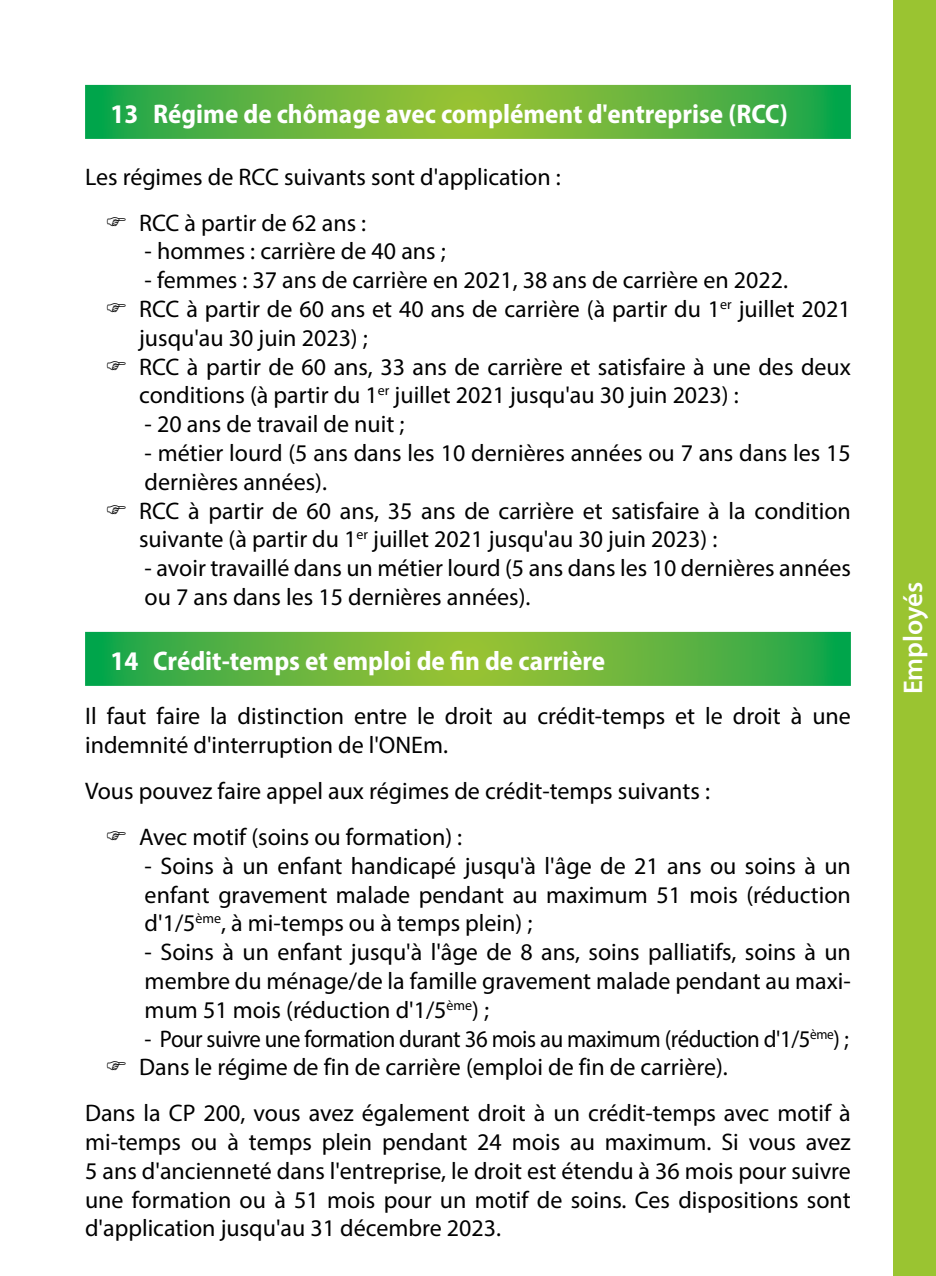
<style>
.page{position:relative;width:936px;height:1276px;background:#fff}
.page>*{position:absolute;margin:0;border:0;box-sizing:border-box;transform-origin:0 0}
.t1{font:700 semi-condensed 27px "Myriad Pro";color:#fff}
.t2{font:600 27px "Myriad Pro";color:#fff}
.t3{font:24px/28.8px "Myriad Pro";color:#000}
.t4{font:24px/28.8px "Myriad Pro";letter-spacing:-.02em;color:#000;scale:.95 1}
.t5{font:italic 300 18px "Myriad Pro";color:#000}
</style>
<div class="page">
<svg style="left:85px;top:85px;width:765px;height:54px;background:#5db340"></svg>
<svg style="left:85px;top:632px;width:765px;height:54px;background:#5db340"></svg>
<div style="left:893px;top:0;width:42px;height:1276px;background:#9ac431"></div>
<p class="t1" style="left:111px;top:97px;width:678px">13 Régime de chômage avec complément d'entreprise (RCC)</p>
<p class="t3" style="left:139px;top:153px;width:423px;line-height:45.9px;text-indent:-54px">Les régimes de RCC suivants sont d'application :<br>RCC à partir de 62 ans :</p>
<p class="t3" style="left:145px;top:236px;width:303px">- hommes : carrière de 40 ans ;</p>
<p class="t3" style="left:139px;top:265px;width:713px">- femmes : 37 ans de carrière en 2021, 38 ans de carrière en 2022.<br>RCC à partir de 60 ans et 40 ans de carrière (à partir du 1<sup>er</sup> juillet 2021 jusqu'au 30 juin 2023) ;<br>RCC à partir de 60 ans, 33 ans de carrière et satisfaire à une des deux conditions (à partir du 1<sup>er</sup> juillet 2021 jusqu'au 30 juin 2023) :</p>
<p class="t3" style="left:145px;top:409px;width:261px">- 20 ans de travail de nuit ;</p>
<p class="t3" style="left:139px;top:438px;width:713px">- métier lourd (5 ans dans les 10 dernières années ou 7 ans dans les 15 dernières années).<br>RCC à partir de 60 ans, 35 ans de carrière et satisfaire à la condition suivante (à partir du 1<sup>er</sup> juillet 2021 jusqu'au 30 juin 2023) :</p>
<p class="t3" style="left:145px;top:553px;width:707px">- avoir travaillé dans un métier lourd (5 ans dans les 10 dernières années ou 7 ans dans les 15 dernières années).</p>
<p class="t1" style="left:111px;top:643px;width:496px">14 Crédit-temps et emploi de fin de carrière</p>
<p class="t3" style="left:85px;top:701px;width:767px">Il faut faire la distinction entre le droit au crédit-temps et le droit à une indemnité d'interruption de l'ONEm.</p>
<p class="t3" style="left:139px;top:768px;width:572px;line-height:45.9px;text-indent:-54px">Vous pouvez faire appel aux régimes de crédit-temps suivants :<br>Avec motif (soins ou formation) :</p>
<p class="t3" style="left:145px;top:851px;width:707px;text-align:justify">- Soins à un enfant handicapé jusqu'à l'âge de 21 ans ou soins à un enfant gravement malade pendant au maximum 51 mois (réduction d'1/5<sup>ème</sup>, à mi-temps ou à temps plein) ;</p>
<p class="t3" style="left:145px;top:937px;width:707px;text-align:justify">- Soins à un enfant jusqu'à l'âge de 8 ans, soins palliatifs, soins à un membre du ménage/de la famille gravement malade pendant au maxi&shy;mum 51 mois (réduction d'1/5<sup>ème</sup>) ;</p>
<p class="t4" style="left:139px;top:1023px;width:748px">- Pour suivre une formation durant 36 mois au maximum (réduction d'1/5<sup>ème</sup>) ;<br>Dans le régime de fin de carrière (emploi de fin de carrière).</p>
<p class="t3" style="left:85px;top:1098px;width:767px;text-align:justify">Dans la CP 200, vous avez également droit à un crédit-temps avec motif à mi-temps ou à temps plein pendant 24 mois au maximum. Si vous avez 5 ans d'ancienneté dans l'entreprise, le droit est étendu à 36 mois pour suivre une formation ou à 51 mois pour un motif de soins. Ces dispositions sont d'application jusqu'au 31 décembre 2023.</p>
<p class="t5" style="left:834px;top:1187px;width:18px">29</p>
<p class="t2" style="left:895px;top:694px;width:114px;rotate:-90deg">Employés</p>
</div>
